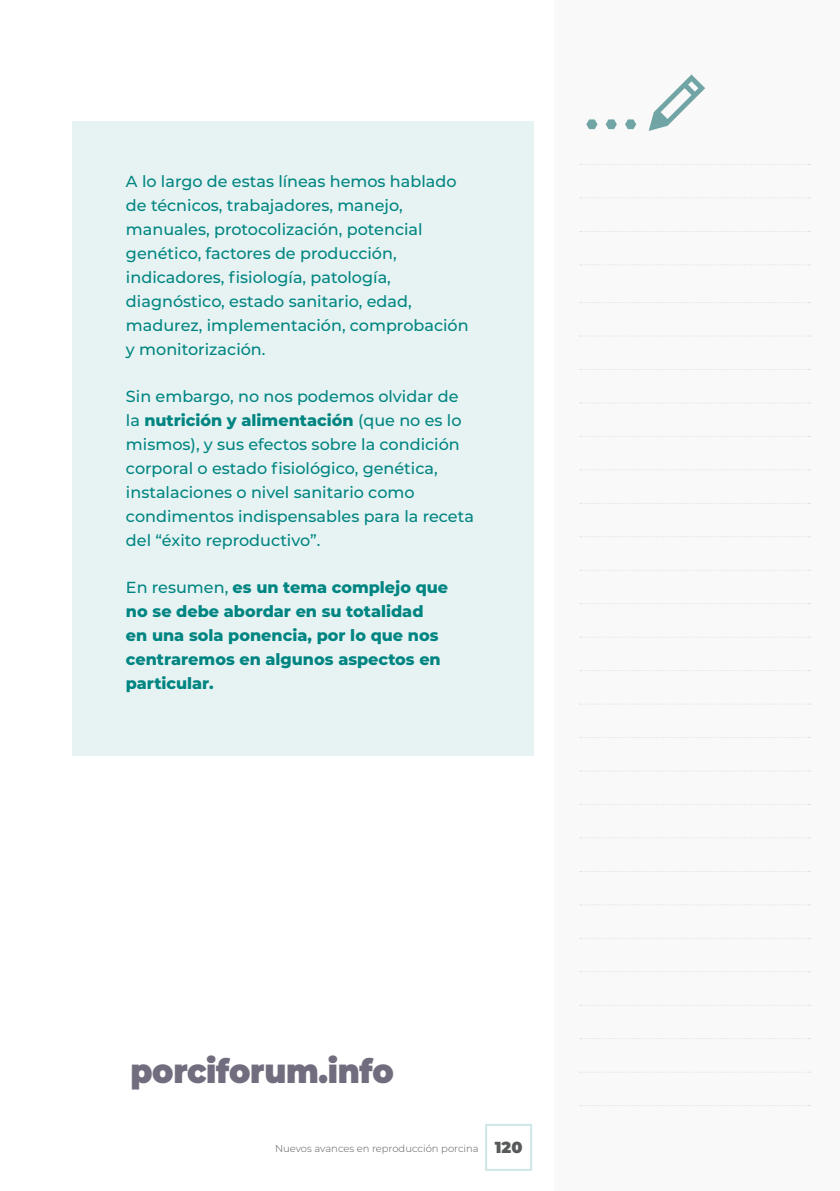
<style>
.page{position:relative;width:840px;height:1191px;background:#fff}
.page>*{position:absolute;margin:0;border:0;box-sizing:border-box;transform-origin:0 0}
.t1{font:900 33.6px "Montserrat";letter-spacing:-.01em;color:#716d7e;scale:.94 1}
.t2{font:500 16px/24px "Montserrat";color:#008582}
.t3{font:800 16px/24px "Montserrat";color:#008582}
.t4{font:300 10px "Montserrat";color:#595a5b}
.s1{font-weight:800}
.s2{font-weight:500}
.s3{font-weight:900;font-size:16px}
</style>
<div class="page">
<div style="left:554px;top:0;width:285px;height:1191px;background:#f9f9f9"></div>
<svg style="left:579px;top:164px;width:231px;height:1px"></svg>
<svg style="left:580px;top:197px;width:230px;height:1px"></svg>
<svg style="left:579px;top:231px;width:231px;height:1px"></svg>
<svg style="left:580px;top:264px;width:230px;height:1px"></svg>
<svg style="left:579px;top:302px;width:231px;height:1px"></svg>
<svg style="left:580px;top:335px;width:229px;height:1px"></svg>
<svg style="left:579px;top:369px;width:231px;height:1px"></svg>
<svg style="left:580px;top:402px;width:230px;height:1px"></svg>
<svg style="left:579px;top:436px;width:231px;height:1px"></svg>
<svg style="left:580px;top:469px;width:230px;height:1px"></svg>
<svg style="left:579px;top:503px;width:231px;height:1px"></svg>
<svg style="left:580px;top:536px;width:230px;height:1px"></svg>
<svg style="left:579px;top:570px;width:231px;height:1px"></svg>
<svg style="left:579px;top:603px;width:231px;height:1px"></svg>
<svg style="left:579px;top:670px;width:231px;height:1px"></svg>
<svg style="left:579px;top:737px;width:231px;height:1px"></svg>
<svg style="left:580px;top:770px;width:229px;height:1px"></svg>
<svg style="left:579px;top:804px;width:231px;height:1px"></svg>
<svg style="left:580px;top:837px;width:230px;height:1px"></svg>
<svg style="left:579px;top:871px;width:231px;height:1px"></svg>
<svg style="left:580px;top:904px;width:230px;height:1px"></svg>
<svg style="left:580px;top:971px;width:230px;height:1px"></svg>
<svg style="left:579px;top:1038px;width:231px;height:1px"></svg>
<svg style="left:579px;top:1105px;width:231px;height:1px"></svg>
<svg style="left:586px;top:74px;width:118px;height:57px"></svg>
<div style="left:72px;top:121px;width:461px;height:634px;background:#e6f3f2"></div>
<p class="t2" style="left:126px;top:169px;width:344px">A lo largo de estas líneas hemos hablado de técnicos, trabajadores, manejo, manuales, protocolización, potencial genético, factores de producción, indicadores, fisiología, patología, diagnóstico, estado sanitario, edad, madurez, implementación, comprobación y monitorización.</p>
<p class="t2" style="left:126px;top:384px;width:349px">Sin embargo, no nos podemos olvidar de la <span class="s1">nutrición y alimentación</span> (que no es lo mismos), y sus efectos sobre la condición corporal o estado fisiológico, genética, instalaciones o nivel sanitario como condimentos indispensables para la receta del “éxito reproductivo”.</p>
<p class="t3" style="left:126px;top:574px;width:323px"><span class="s2">En resumen,</span> es un tema complejo que no se debe abordar en su totalidad en una sola ponencia, por lo que nos centraremos en algunos aspectos en particular.</p>
<p class="t1" style="left:130px;top:1046px;width:281px">porciforum.info</p>
<p class="t4" style="left:275px;top:1141px;width:249px">Nuevos avances en reproducción porcina <span class="s3">120</span></p>
</div>
